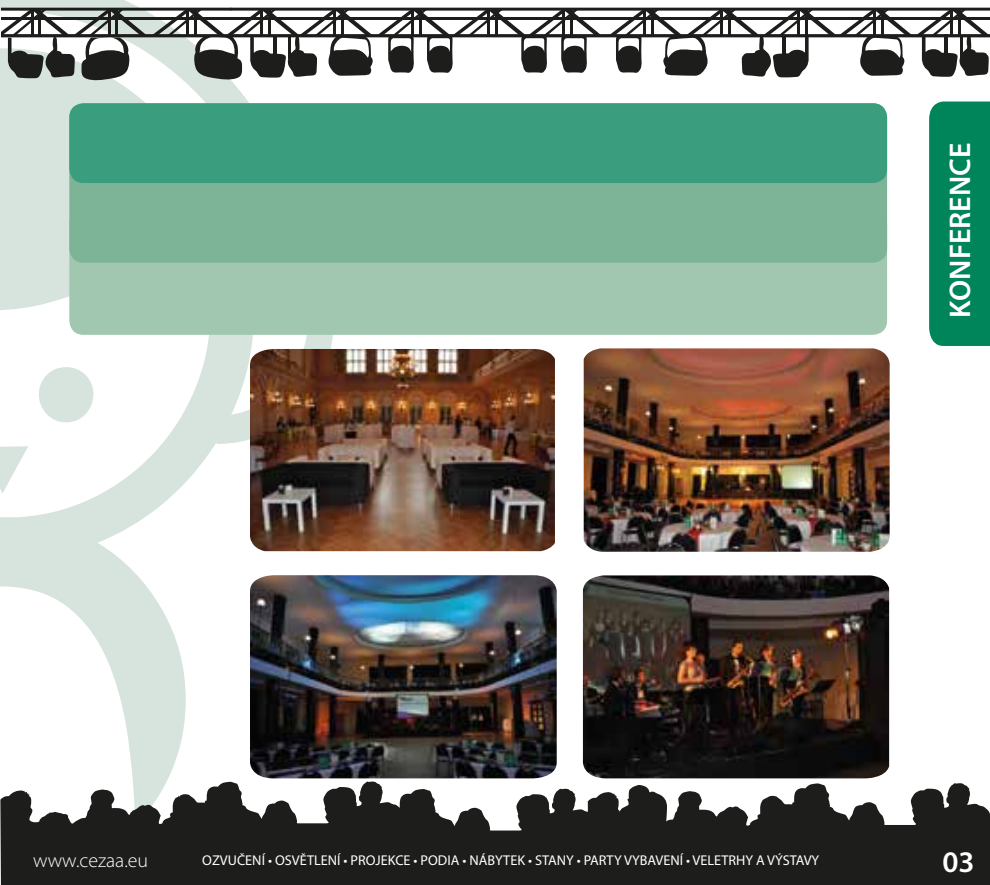
<style>
.page{position:relative;width:990px;height:885px;background:#fff}
.page>*{position:absolute;margin:0;border:0;box-sizing:border-box;transform-origin:0 0}
.t1{font:600 30px "Myriad Pro";color:#fff}
.t2{font:300 20px "Myriad Pro";color:#fff}
.t3{font:14.25px "Myriad Pro";color:#fff}
</style>
<div class="page">
<img style="left:583px;top:575px;width:306px;height:203px">
<svg style="left:0;top:0;width:334px;height:349px"></svg>
<svg style="left:0;top:60px;width:254px;height:721px"></svg>
<div style="left:69px;top:210px;width:818px;height:125px;background:#a2c7b1;border-radius:14px"></div>
<div style="left:69px;top:103px;width:818px;height:160px;background:#7db497;border-radius:14px"></div>
<div style="left:69px;top:103px;width:818px;height:80px;background:#3a9e7e;border-radius:14px"></div>
<div style="left:929px;top:102px;width:61px;height:244px;background:#00855a"></div>
<svg style="left:0;top:781px;width:393px;height:103px;fill:#1d1d1b"></svg>
<svg style="left:667px;top:783px;width:323px;height:101px;fill:#1d1d1b"></svg>
<svg style="left:393px;top:785px;width:274px;height:99px"></svg>
<hr style="left:1px;top:8px;width:230px;height:3px;background:#1d1d1b">
<hr style="left:230px;top:8px;width:760px;height:3px;background:#1d1d1b">
<img style="left:584px;top:348px;width:306px;height:204px">
<img style="left:250px;top:349px;width:305px;height:202px">
<img style="left:250px;top:575px;width:307px;height:203px">
<svg style="left:609px;top:10px;width:381px;height:67px"></svg>
<hr style="left:782px;top:35px;width:4px;height:22px;background:#1d1d1b">
<svg style="left:1px;top:10px;width:601px;height:70px"></svg>
<h1 class="t1" style="left:941px;top:318px;width:177px;rotate:-90deg">KONFERENCE</h1>
<h2 class="t2" style="left:33px;top:850px;width:117px">www.cezaa.eu</h2>
<p class="t3" style="left:202px;top:852px;width:619px">OZVUČENÍ • OSVĚTLENÍ • PROJEKCE • PODIA • NÁBYTEK • STANY • PARTY VYBAVENÍ • VELETRHY A VÝSTAVY</p>
<h1 class="t1" style="left:943px;top:843px;width:34px">03</h1>
</div>
